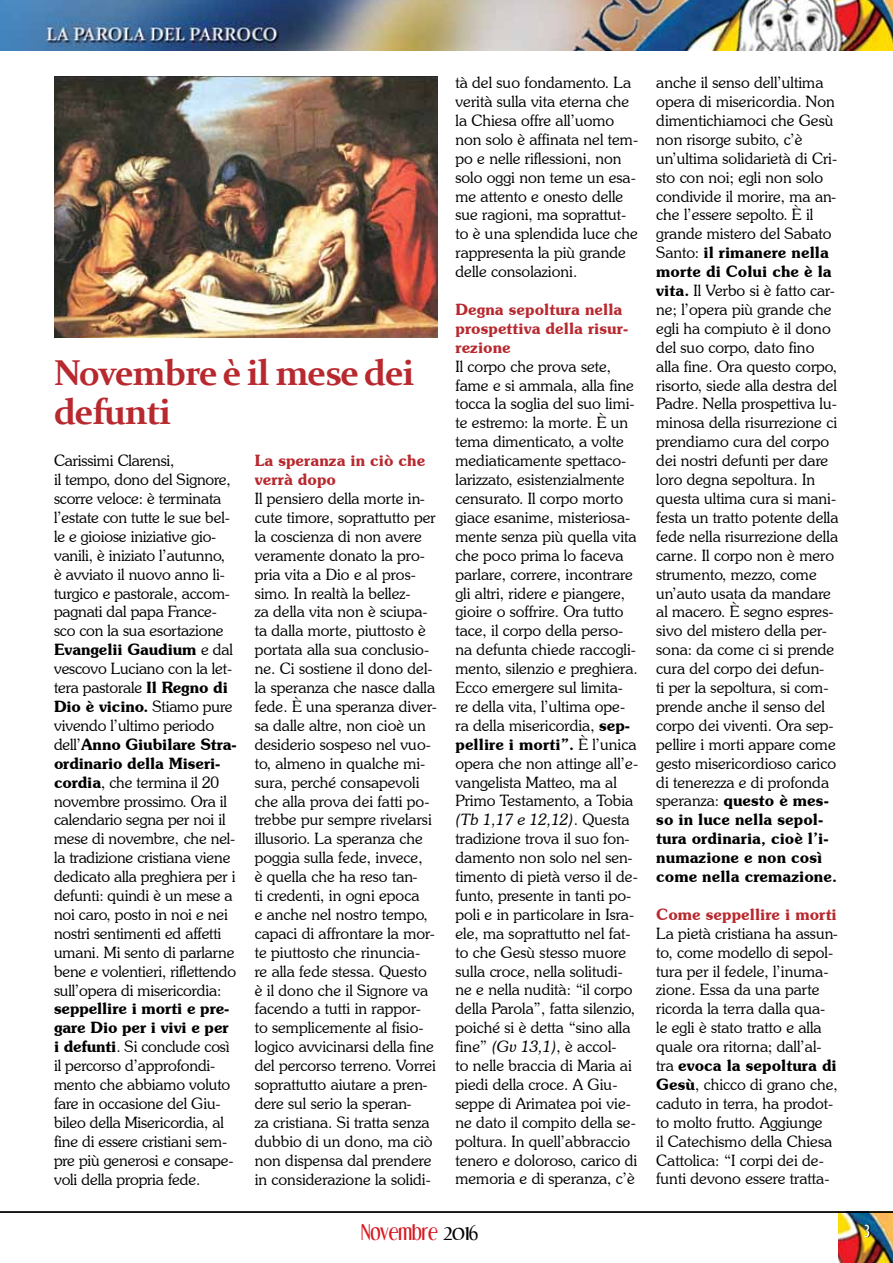
<style>
.page{position:relative;width:893px;height:1263px;background:#fff}
.page>*{position:absolute;margin:0;border:0;box-sizing:border-box;transform-origin:0 0}
.t1{font:700 36px/39px "Constantia";letter-spacing:-.03em;color:#b8292f}
.t2{font:18.75px "Dream Orphans";color:#d71920}
.t3{font:condensed 18px "Gill Sans";color:#fff}
.t4{font:300 15.75px/18.9px "Souvenir IT Cby BT";color:#000}
.t5{font:600 15.75px/18.9px "Souvenir IT Cby BT";color:#b8292f}
.s1{font-weight:600}
.s2{font-style:italic}
.s3{color:#000}
</style>
<div class="page">
<img style="left:1px;top:0;width:892px;height:51px">
<img style="left:839px;top:1213px;width:54px;height:50px">
<img style="left:0;top:0;width:1px;height:51px">
<hr style="left:0;top:1212px;width:893px;height:1px;background:#000">
<img style="left:54px;top:76px;width:383px;height:261px">
<h1 class="t1" style="left:54px;top:352px;width:362px">Novembre è il mese dei defunti</h1>
<p class="t4" style="left:54px;top:451px;width:184px">Carissimi Clarensi,<br>il tempo, dono del Signore, scorre veloce: è terminata l’estate con tutte le sue bel&shy;le e gioiose iniziative gio&shy;vanili, è iniziato l’autunno, è avviato il nuovo anno li&shy;turgico e pastorale, accom&shy;pagnati dal papa France&shy;sco con la sua esortazione<br><span class="s1">Evangelii Gaudium</span> e dal vescovo Luciano con la let&shy;tera pastorale <span class="s1">Il Regno di<br>Dio è vicino.</span> Stiamo pure vivendo l’ultimo periodo dell’<span class="s1">Anno Giubilare Stra&shy;ordinario della Miseri&shy;cordia</span>, che termina il 20 novembre prossimo. Ora il calendario segna per noi il mese di novembre, che nel&shy;la tradizione cristiana viene dedicato alla preghiera per i defunti: quindi è un mese a noi caro, posto in noi e nei nostri sentimenti ed affetti umani. Mi sento di parlarne bene e volentieri, riflettendo sull’opera di misericordia:</p>
<p class="t4" style="left:54px;top:999px;width:181px"><span class="s1">seppellire i morti e pre&shy;gare Dio per i vivi e per i defunti</span>. Si conclude così il percorso d’approfondi&shy;mento che abbiamo voluto fare in occasione del Giu&shy;bileo della Misericordia, al fine di essere cristiani sem&shy;pre più generosi e consape&shy;voli della propria fede.</p>
<p class="t5" style="left:255px;top:451px;width:172px">La speranza in ciò che verrà dopo</p>
<p class="t4" style="left:255px;top:489px;width:184px">Il pensiero della morte in&shy;cute timore, soprattutto per la coscienza di non avere veramente donato la pro&shy;pria vita a Dio e al pros&shy;simo. In realtà la bellez-<br>za della vita non è sciupa&shy;ta dalla morte, piuttosto è portata alla sua conclusio&shy;ne. Ci sostiene il dono del&shy;la speranza che nasce dalla fede. È una speranza diver&shy;sa dalle altre, non cioè un desiderio sospeso nel vuo&shy;to, almeno in qualche mi&shy;sura, perché consapevoli che alla prova dei fatti po&shy;trebbe pur sempre rivelarsi illusorio. La speranza che poggia sulla fede, invece,<br>è quella che ha reso tan-<br>ti credenti, in ogni epoca<br>e anche nel nostro tempo, capaci di affrontare la mor&shy;te piuttosto che rinuncia-<br>re alla fede stessa. Questo è il dono che il Signore va facendo a tutti in rappor&shy;to semplicemente al fisio&shy;logico avvicinarsi della fine del percorso terreno. Vorrei soprattutto aiutare a pren&shy;dere sul serio la speran-<br>za cristiana. Si tratta senza dubbio di un dono, ma ciò non dispensa dal prendere in considerazione la solidi-</p>
<p class="t4" style="left:455px;top:73px;width:184px">tà del suo fondamento. La verità sulla vita eterna che la Chiesa offre all’uomo non solo è affinata nel tem&shy;po e nelle riflessioni, non solo oggi non teme un esa&shy;me attento e onesto delle sue ragioni, ma soprattut&shy;to è una splendida luce che rappresenta la più grande delle consolazioni.</p>
<p class="t5" style="left:455px;top:300px;width:174px">Degna sepoltura nella prospettiva della risur&shy;rezione</p>
<p class="t4" style="left:455px;top:356px;width:184px">Il corpo che prova sete, fame e si ammala, alla fine tocca la soglia del suo limi&shy;te estremo: la morte. È un tema dimenticato, a volte mediaticamente spettaco&shy;larizzato, esistenzialmente censurato. Il corpo morto giace esanime, misteriosa&shy;mente senza più quella vita che poco prima lo faceva parlare, correre, incontrare gli altri, ridere e piangere, gioire o soffrire. Ora tutto tace, il corpo della perso&shy;na defunta chiede raccogli&shy;mento, silenzio e preghiera.<br>Ecco emergere sul limita&shy;re della vita, l’ultima ope&shy;ra della misericordia, <span class="s1">sep&shy;pellire i morti”.</span> È l’unica opera che non attinge all’e&shy;vangelista Matteo, ma al<br>Primo Testamento, a Tobia <span class="s2">(Tb 1,17 e 12,12)</span>. Questa tradizione trova il suo fon&shy;damento non solo nel sen&shy;timento di pietà verso il de&shy;funto, presente in tanti po&shy;poli e in particolare in Isra&shy;ele, ma soprattutto nel fat&shy;to che Gesù stesso muore sulla croce, nella solitudi&shy;ne e nella nudità: “il corpo della Parola”, fatta silenzio, poiché si è detta “sino alla fine” <span class="s2">(Gv 13,1)</span>, è accol-<br>to nelle braccia di Maria ai piedi della croce. A Giu&shy;seppe di Arimatea poi vie&shy;ne dato il compito della se&shy;poltura. In quell’abbraccio tenero e doloroso, carico di memoria e di speranza, c’è</p>
<p class="t4" style="left:656px;top:73px;width:184px">anche il senso dell’ultima opera di misericordia. Non dimentichiamoci che Gesù non risorge subito, c’è un’ultima solidarietà di Cri&shy;sto con noi; egli non solo condivide il morire, ma an&shy;che l’essere sepolto. È il grande mistero del Sabato<br>Santo: <span class="s1">il rimanere nella morte di Colui che è la vita.</span> Il Verbo si è fatto car&shy;ne; l’opera più grande che egli ha compiuto è il dono del suo corpo, dato fino alla fine. Ora questo corpo, risorto, siede alla destra del<br>Padre. Nella prospettiva lu&shy;minosa della risurrezione ci prendiamo cura del corpo dei nostri defunti per dare loro degna sepoltura. In questa ultima cura si mani&shy;festa un tratto potente della fede nella risurrezione della carne. Il corpo non è mero strumento, mezzo, come un’auto usata da mandare al macero. È segno espres&shy;sivo del mistero della per&shy;sona: da come ci si prende cura del corpo dei defun-<br>ti per la sepoltura, si com&shy;prende anche il senso del corpo dei viventi. Ora sep&shy;pellire i morti appare come gesto misericordioso carico di tenerezza e di profonda speranza: <span class="s1">questo è mes&shy;so in luce nella sepol&shy;tura ordinaria, cioè l’i&shy;numazione e non così come nella cremazione.</span></p>
<p class="t5" style="left:656px;top:904px;width:182px">Come seppellire i morti</p>
<p class="t4" style="left:656px;top:923px;width:183px">La pietà cristiana ha assun&shy;to, come modello di sepol&shy;tura per il fedele, l’inuma&shy;zione. Essa da una parte ricorda la terra dalla qua&shy;le egli è stato tratto e alla quale ora ritorna; dall’al&shy;tra <span class="s1">evoca la sepoltura di<br>Gesù</span>, chicco di grano che, caduto in terra, ha prodot&shy;to molto frutto. Aggiunge<br>il Catechismo della Chiesa<br>Cattolica: “I corpi dei de&shy;funti devono essere tratta-</p>
<p class="t2" style="left:361px;top:1221px;width:118px">Novembre <span class="s3">2016</span></p>
<p class="t3" style="left:864px;top:1221px;width:8px">3</p>
</div>
